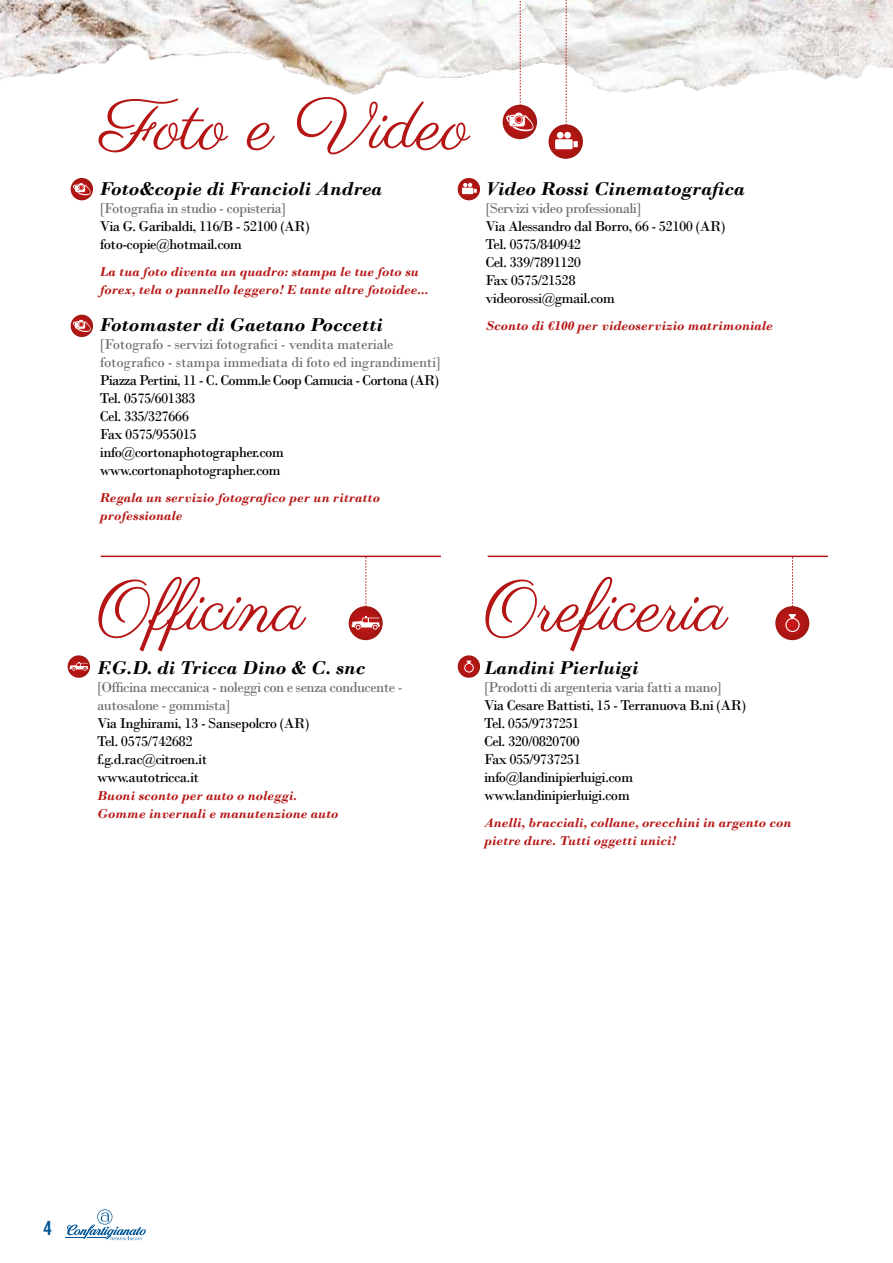
<style>
.page{position:relative;width:893px;height:1263px;background:#fff}
.page>*{position:absolute;margin:0;border:0;box-sizing:border-box;transform-origin:0 0}
.t1{font:72px "Parisienne";color:#b51615}
.t2{font:italic 700 19.5px "Bodoni";color:#000}
.t3{font:19.5px "Trade Gothic Bold Cond Twenty Obl";color:#005597}
.t4{font:15px/18px "Bodoni";letter-spacing:-.04em;color:#000}
.t5{font:15px/18px "Bodoni";letter-spacing:-.04em;color:#706f6f}
.t6{font:15px/18px "Bodoni";letter-spacing:-.02em;color:#706f6f}
.t7{font:italic 700 13.5px/18px "Bodoni";color:#b51615}
</style>
<div class="page">
<svg style="left:65px;top:1209px;width:81px;height:31px"></svg>
<img style="left:0;top:0;width:893px;height:95px">
<svg style="left:549px;top:124px;width:34px;height:35px"></svg>
<svg style="left:458px;top:178px;width:22px;height:22px"></svg>
<svg style="left:462px;top:183px;width:15px;height:11px"></svg>
<svg style="left:555px;top:0;width:23px;height:149px"></svg>
<svg style="left:503px;top:105px;width:34px;height:34px"></svg>
<svg style="left:506px;top:0;width:28px;height:131px"></svg>
<svg style="left:71px;top:178px;width:22px;height:22px"></svg>
<svg style="left:73px;top:183px;width:18px;height:12px"></svg>
<svg style="left:71px;top:315px;width:22px;height:22px"></svg>
<svg style="left:73px;top:320px;width:18px;height:12px"></svg>
<hr style="left:101px;top:556px;width:340px;height:1px;background:#b51615">
<hr style="left:488px;top:556px;width:340px;height:1px;background:#b51615">
<svg style="left:366px;top:557px;width:1px;height:49px"></svg>
<svg style="left:349px;top:606px;width:34px;height:34px"></svg>
<svg style="left:352px;top:617px;width:28px;height:13px"></svg>
<svg style="left:68px;top:655px;width:22px;height:23px"></svg>
<svg style="left:70px;top:662px;width:18px;height:9px"></svg>
<svg style="left:775px;top:606px;width:34px;height:34px"></svg>
<div style="left:785px;top:618px;width:15px;height:14px;border:1px solid #fff;border-radius:50%"></div>
<svg style="left:789px;top:557px;width:7px;height:62px"></svg>
<svg style="left:458px;top:655px;width:22px;height:23px"></svg>
<div style="left:464px;top:663px;width:10px;height:9px;border:1px solid #fff;border-radius:50%"></div>
<svg style="left:467px;top:661px;width:4px;height:3px"></svg>
<h1 class="t1" style="left:100px;top:82px;width:371px">Foto e Video</h1>
<h2 class="t2" style="left:100px;top:177px;width:284px">Foto&amp;copie di Francioli Andrea</h2>
<p class="t5" style="left:100px;top:199px;width:188px">[Fotografia in studio - copisteria]</p>
<p class="t4" style="left:100px;top:217px;width:211px">Via G. Garibaldi, 116/B - 52100 (AR) foto-copie@hotmail.com</p>
<p class="t7" style="left:100px;top:263px;width:330px">La tua foto diventa un quadro: stampa le tue foto su forex, tela o pannello leggero! E tante altre fotoidee...</p>
<h2 class="t2" style="left:100px;top:313px;width:284px">Fotomaster di Gaetano Poccetti</h2>
<p class="t6" style="left:100px;top:335px;width:343px">[Fotografo - servizi fotografici - vendita materiale fotografico - stampa immediata di foto ed ingrandimenti]</p>
<p class="t4" style="left:100px;top:371px;width:341px">Piazza Pertini, 11 - C. Comm.le Coop Camucia - Cortona (AR)<br>Tel. 0575/601383<br>Cel. 335/327666<br>Fax 0575/955015<br>info@cortonaphotographer.com www.cortonaphotographer.com</p>
<p class="t7" style="left:100px;top:489px;width:282px">Regala un servizio fotografico per un ritratto professionale</p>
<h2 class="t2" style="left:485px;top:177px;width:261px">Video Rossi Cinematografica</h2>
<p class="t5" style="left:485px;top:199px;width:157px">[Servizi video professionali]</p>
<p class="t4" style="left:485px;top:217px;width:242px">Via Alessandro dal Borro, 66 - 52100 (AR)<br>Tel. 0575/840942<br>Cel. 339/7891120<br>Fax 0575/21528<br>videorossi@gmail.com</p>
<p class="t7" style="left:485px;top:317px;width:289px">Sconto di €100 per videoservizio matrimoniale</p>
<h1 class="t1" style="left:97px;top:564px;width:210px">Officina</h1>
<h1 class="t1" style="left:484px;top:564px;width:245px">Oreficeria</h1>
<h2 class="t2" style="left:97px;top:656px;width:270px">F.G.D. di Tricca Dino &amp; C. snc</h2>
<p class="t5" style="left:97px;top:678px;width:307px">[Officina meccanica - noleggi con e senza conducente - autosalone - gommista]</p>
<p class="t4" style="left:97px;top:714px;width:214px">Via Inghirami, 13 - Sansepolcro (AR)<br>Tel. 0575/742682<br>f.g.d.rac@citroen.it www.autotricca.it</p>
<p class="t7" style="left:97px;top:786px;width:243px">Buoni sconto per auto o noleggi.<br>Gomme invernali e manutenzione auto</p>
<h2 class="t2" style="left:484px;top:656px;width:156px">Landini Pierluigi</h2>
<p class="t5" style="left:484px;top:678px;width:239px">[Prodotti di argenteria varia fatti a mano]</p>
<p class="t4" style="left:484px;top:696px;width:264px">Via Cesare Battisti, 15 - Terranuova B.ni (AR)<br>Tel. 055/9737251<br>Cel. 320/0820700<br>Fax 055/9737251<br>info@landinipierluigi.com www.landinipierluigi.com</p>
<p class="t7" style="left:484px;top:813px;width:309px">Anelli, bracciali, collane, orecchini in argento con pietre dure. Tutti oggetti unici!</p>
<h2 class="t3" style="left:44px;top:1216px;width:10px">4</h2>
</div>
